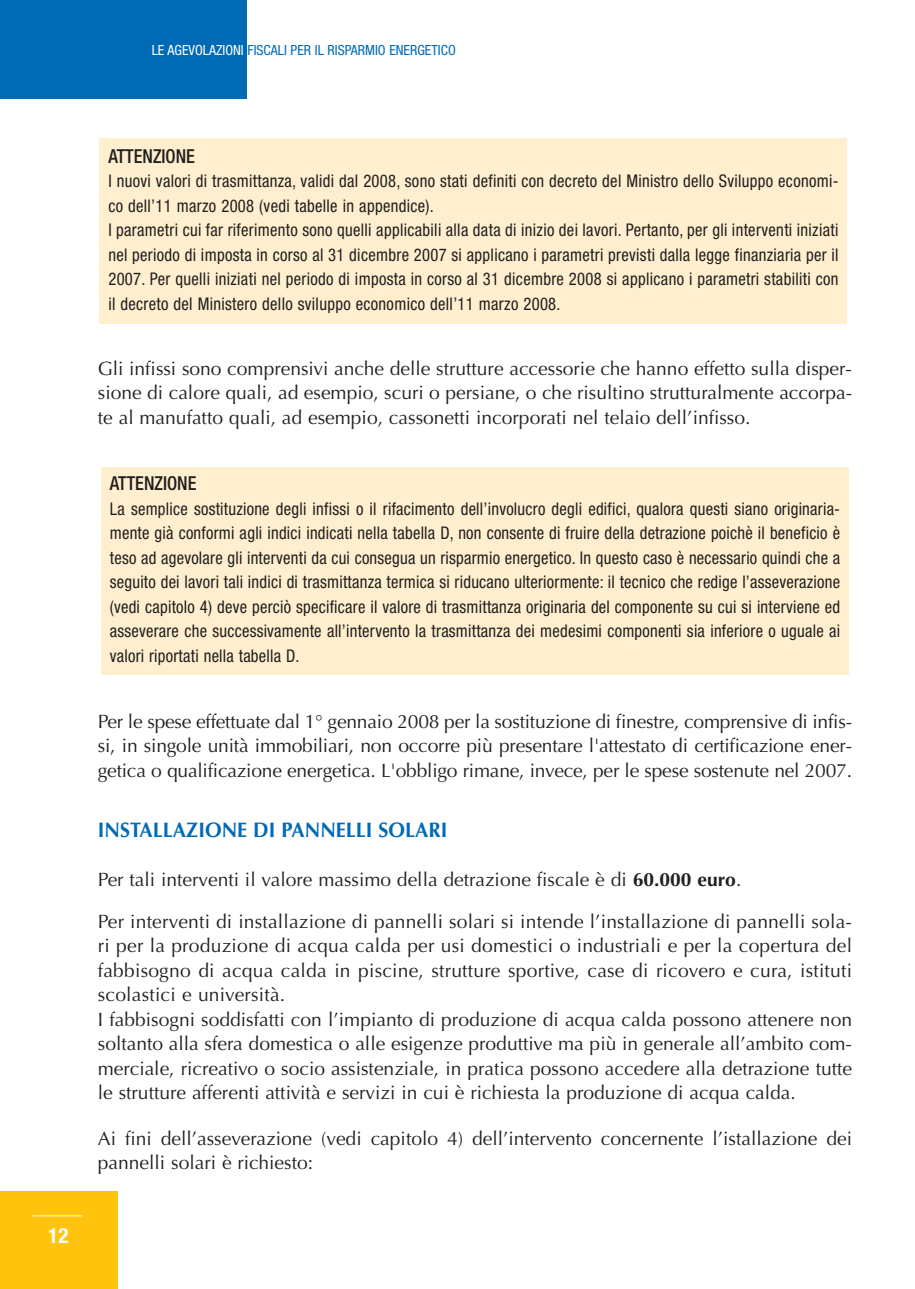
<style>
.page{position:relative;width:915px;height:1289px;background:#fff}
.page>*{position:absolute;margin:0;border:0;box-sizing:border-box;transform-origin:0 0}
.t1{font:700 21px "Optima";color:#006ab6;scale:.95 1}
.t2{font:700 condensed 21px "Helvetica Neue";color:#fff}
.t3{font:19.25px/24.5px "Optima";color:#231f1f}
.t4{font:500 condensed 19.25px "Helvetica Neue";color:#231f1f;scale:.95 1}
.t5{font:condensed 17.5px/24.5px "Helvetica Neue";letter-spacing:.02em;color:#231f1f;text-align:justify;scale:.95 1}
.t6{font:condensed 14px "Helvetica Neue";color:#006ab6}
.s1{color:#fff}
.s2{font-weight:700}
</style>
<div class="page">
<div style="left:101px;top:466px;width:748px;height:208px;background:#ffefcf"></div>
<div style="left:100px;top:138px;width:747px;height:185px;background:#ffefcf"></div>
<div style="left:0;top:1190px;width:118px;height:98px;background:#ffc20d"></div>
<hr style="left:33px;top:1215px;width:49px;height:1px;background:#fff">
<div style="left:0;top:0;width:247px;height:98px;background:#006ab6"></div>
<p class="t6" style="left:152px;top:45px;width:305px"><span class="s1">LE AGEVOLAZIONI</span> FISCALI PER IL RISPARMIO ENERGETICO</p>
<p class="t2" style="left:48px;top:1227px;width:22px">12</p>
<p class="t4" style="left:108px;top:149px;width:93px">ATTENZIONE</p>
<p class="t5" style="left:108px;top:170px;width:770px;text-align:left">I nuovi valori di trasmittanza, validi dal 2008, sono stati definiti con decreto del Ministro dello Sviluppo economi&shy;co dell’11 marzo 2008 (vedi tabelle in appendice).<br>I parametri cui far riferimento sono quelli applicabili alla data di inizio dei lavori. Pertanto, per gli interventi iniziati nel periodo di imposta in corso al 31 dicembre 2007 si applicano i parametri previsti dalla legge finanziaria per il 2007. Per quelli iniziati nel periodo di imposta in corso al 31 dicembre 2008 si applicano i parametri stabiliti con il decreto del Ministero dello sviluppo economico dell’11 marzo 2008.</p>
<p class="t3" style="left:98px;top:358px;width:756px;text-align:justify">Gli infissi sono comprensivi anche delle strutture accessorie che hanno effetto sulla disper&shy;sione di calore quali, ad esempio, scuri o persiane, o che risultino strutturalmente accorpa&shy;te al manufatto quali, ad esempio, cassonetti incorporati nel telaio dell’infisso.</p>
<p class="t4" style="left:110px;top:476px;width:93px">ATTENZIONE</p>
<p class="t5" style="left:110px;top:498px;width:770px">La semplice sostituzione degli infissi o il rifacimento dell’involucro degli edifici, qualora questi siano originaria&shy;mente già conformi agli indici indicati nella tabella D, non consente di fruire della detrazione poichè il beneficio è teso ad agevolare gli interventi da cui consegua un risparmio energetico. In questo caso è necessario quindi che a seguito dei lavori tali indici di trasmittanza termica si riducano ulteriormente: il tecnico che redige l’asseverazione (vedi capitolo 4) deve perciò specificare il valore di trasmittanza originaria del componente su cui si interviene ed asseverare che successivamente all’intervento la trasmittanza dei medesimi componenti sia inferiore o uguale ai valori riportati nella tabella D.</p>
<p class="t3" style="left:98px;top:711px;width:756px;text-align:justify">Per le spese effettuate dal 1° gennaio 2008 per la sostituzione di finestre, comprensive di infis&shy;si, in singole unità immobiliari, non occorre più presentare l'attestato di certificazione ener&shy;getica o qualificazione energetica. L'obbligo rimane, invece, per le spese sostenute nel 2007.</p>
<p class="t1" style="left:98px;top:820px;width:369px">INSTALLAZIONE DI PANNELLI SOLARI</p>
<p class="t3" style="left:98px;top:859px;width:755px;line-height:42px">Per tali interventi il valore massimo della detrazione fiscale è di <span class="s2">60.000 euro</span>.<br>Per interventi di installazione di pannelli solari si intende l’installazione di pannelli sola-</p>
<p class="t3" style="left:98px;top:935px;width:756px">ri per la produzione di acqua calda per usi domestici o industriali e per la copertura del fabbisogno di acqua calda in piscine, strutture sportive, case di ricovero e cura, istituti scolastici e università.<br>I fabbisogni soddisfatti con l’impianto di produzione di acqua calda possono attenere non soltanto alla sfera domestica o alle esigenze produttive ma più in generale all’ambito com&shy;merciale, ricreativo o socio assistenziale, in pratica possono accedere alla detrazione tutte le strutture afferenti attività e servizi in cui è richiesta la produzione di acqua calda.</p>
<p class="t3" style="left:98px;top:1127px;width:756px">Ai fini dell’asseverazione (vedi capitolo 4) dell’intervento concernente l’istallazione dei pannelli solari è richiesto:</p>
</div>
